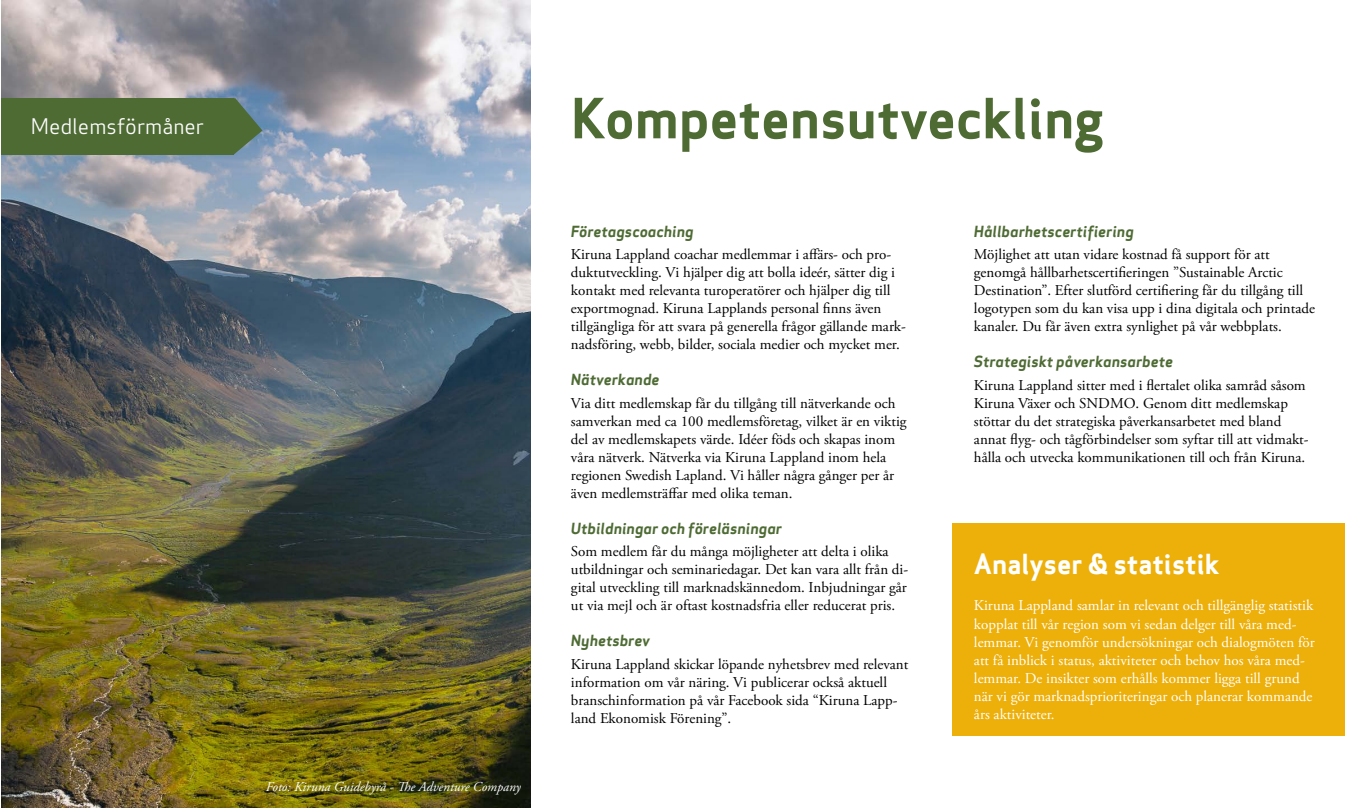
<style>
.page{position:relative;width:1361px;height:808px;background:#fff}
.page>*{position:absolute;margin:0;border:0;box-sizing:border-box;transform-origin:0 0}
.t1{font:54px "Apex Sans Bold ST";color:#4e6b34}
.t2{font:27px "Apex Sans Bold ST";color:#fff}
.t3{font:21px "Apex Sans";color:#fff}
.t4{font:15px/18px "Adobe Garamond Pro";color:#000}
.t5{font:15px/18px "Adobe Garamond Pro";color:#fff}
.t6{font:italic 700 15px "Apex Sans";color:#4e6b34}
.t7{font:italic 13.5px "Adobe Garamond Pro";color:#fff}
</style>
<div class="page">
<div style="left:952px;top:523px;width:393px;height:213px;background:#edaf09"></div>
<img style="left:1px;top:0;width:529px;height:808px">
<div style="left:1px;top:98px;width:233px;height:56px;background:#4e6b34"></div>
<svg style="left:234px;top:98px;width:28px;height:56px;background:#5d7c70"></svg>
<h3 class="t3" style="left:31px;top:109px;width:175px">Medlemsförmåner</h3>
<p class="t7" style="left:266px;top:778px;width:256px">Foto: Kiruna Guidebyrå - The Adventure Company</p>
<h1 class="t1" style="left:571px;top:83px;width:535px">Kompetensutveckling</h1>
<p class="t6" style="left:571px;top:221px;width:124px">Företagscoaching</p>
<p class="t4" style="left:571px;top:246px;width:336px">Kiruna Lappland coachar medlemmar i affärs- och pro&shy;duktutveckling. Vi hjälper dig att bolla ideér, sätter dig i kontakt med relevanta turoperatörer och hjälper dig till exportmognad. Kiruna Lapplands personal finns även tillgängliga för att svara på generella frågor gällande mark&shy;nadsföring, webb, bilder, sociala medier och mycket mer.</p>
<p class="t6" style="left:571px;top:370px;width:90px">Nätverkande</p>
<p class="t4" style="left:571px;top:394px;width:337px">Via ditt medlemskap får du tillgång till nätverkande och samverkan med ca 100 medlemsföretag, vilket är en viktig del av medlemskapets värde. Idéer föds och skapas inom våra nätverk. Nätverka via Kiruna Lappland inom hela regionen Swedish Lapland. Vi håller några gånger per år även medlemsträffar med olika teman.</p>
<p class="t6" style="left:571px;top:518px;width:213px">Utbildningar och föreläsningar</p>
<p class="t4" style="left:571px;top:543px;width:339px">Som medlem får du många möjligheter att delta i olika utbildningar och seminariedagar. Det kan vara allt från di&shy;gital utveckling till marknadskännedom. Inbjudningar går ut via mejl och är oftast kostnadsfria eller reducerat pris.</p>
<p class="t6" style="left:571px;top:631px;width:81px">Nyhetsbrev</p>
<p class="t4" style="left:571px;top:655px;width:339px">Kiruna Lappland skickar löpande nyhetsbrev med relevant information om vår näring. Vi publicerar också aktuell branschinformation på vår Facebook sida “Kiruna Lapp&shy;land Ekonomisk Förening”.</p>
<p class="t6" style="left:974px;top:221px;width:161px">Hållbarhetscertifiering</p>
<p class="t4" style="left:974px;top:246px;width:342px">Möjlighet att utan vidare kostnad få support för att genomgå hållbarhetscertifieringen ”Sustainable Arctic Destination”. Efter slutförd certifiering får du tillgång till logotypen som du kan visa upp i dina digitala och printade kanaler. Du får även extra synlighet på vår webbplats.</p>
<p class="t6" style="left:974px;top:352px;width:201px">Strategiskt påverkansarbete</p>
<p class="t4" style="left:974px;top:376px;width:336px">Kiruna Lappland sitter med i flertalet olika samråd såsom Kiruna Växer och SNDMO. Genom ditt medlemskap stöttar du det strategiska påverkansarbetet med bland annat flyg- och tågförbindelser som syftar till att vidmakt&shy;hålla och utvecka kommunikationen till och från Kiruna.</p>
<h2 class="t2" style="left:974px;top:547px;width:247px">Analyser &amp; statistik</h2>
<p class="t5" style="left:974px;top:597px;width:342px">Kiruna Lappland samlar in relevant och tillgänglig statistik kopplat till vår region som vi sedan delger till våra med&shy;lemmar. Vi genomför undersökningar och dialogmöten för att få inblick i status, aktiviteter och behov hos våra med&shy;lemmar. De insikter som erhålls kommer ligga till grund när vi gör marknadsprioriteringar och planerar kommande års aktiviteter.</p>
</div>
